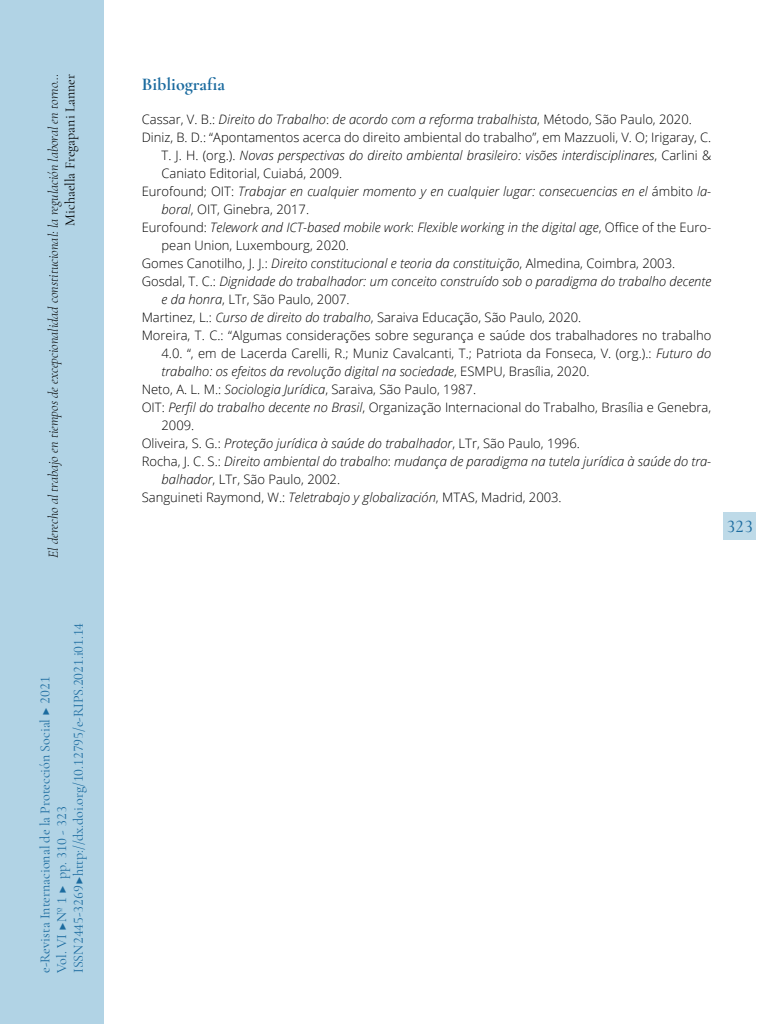
<style>
.page{position:relative;width:768px;height:1024px;background:#fff}
.page>*{position:absolute;margin:0;border:0;box-sizing:border-box;transform-origin:0 0}
._41_Enunciado_1_1{font:700 18px "Cormorant Garamond";color:#1b6b9f}
.t1{font:500 18px "Cormorant Garamond";color:#1b6b9f}
.t2{font:14px/16.8px "Cormorant Garamond";color:#1b6b9f}
.t3{font:italic 300 14px "Cormorant Garamond";color:#000}
.t4{font:14px "Cormorant Garamond";color:#000}
._80_bibliog_BRAS{font:300 13px/18px "Open Sans";color:#000;text-align:justify}
._80_bibliog_BRAS-2{font:italic 300 13px/18px "Open Sans";color:#000}
.s1{font-style:normal}
.s2{font-style:italic}
</style>
<div class="page">
<div style="left:0;top:0;width:103px;height:1024px;background:#b1d3e5"></div>
<div style="left:724px;top:512px;width:32px;height:28px;background:#bedae8"></div>
<p class="t3" style="left:45px;top:558px;width:486px;rotate:-90deg">El derecho al trabajo en tiempos de excepcionalidad constitucional: la regulación laboral en torno…</p>
<p class="t4" style="left:62px;top:226px;width:153px;rotate:-90deg">Michaella Fregapani Lanner</p>
<p class="t2" style="left:36px;top:973px;width:352px;rotate:-90deg">e-Revista Internacional de la Protección Social ▶ 2021<br>Vol. VI ▶Nº 1 ▶ pp. 310 - 323<br>ISSN 2445-3269 ▶ http://dx.doi.org/10.12795/e-RIPS.2021.i01.14</p>
<p class="_41_Enunciado_1_1" style="left:142px;top:73px;width:85px">Bibliografia</p>
<p class="_80_bibliog_BRAS-2" style="left:142px;top:110px;width:552px"><span class="s1">Cassar, V. B.:</span> Direito do Trabalho<span class="s1">:</span> de acordo com a reforma trabalhista<span class="s1">, Método, São Paulo, 2020.</span></p>
<p class="_80_bibliog_BRAS" style="left:162px;top:128px;width:551px;text-indent:-20px">Diniz, B. D.: “Apontamentos acerca do direito ambiental do trabalho”, em Mazzuoli, V. O; Irigaray, C.<br>T. J. H. (org.). <span class="s2">Novas perspectivas do direito ambiental brasileiro: visões interdisciplinares</span>, Carlini &amp; Caniato Editorial, Cuiabá, 2009.</p>
<p class="_80_bibliog_BRAS-2" style="left:162px;top:182px;width:551px;text-indent:-20px"><span class="s1">Eurofound; OIT:</span> Trabajar en cualquier momento y en cualquier lugar: consecuencias en el <span class="s1">ámbito</span> la&shy;boral<span class="s1">, OIT, Ginebra, 2017.</span></p>
<p class="_80_bibliog_BRAS-2" style="left:162px;top:218px;width:551px;text-indent:-20px"><span class="s1">Eurofound:</span> Telework and ICT-based mobile work<span class="s1">:</span> Flexible working in the digital age<span class="s1">, Office of the Euro&shy;pean Union, Luxembourg, 2020.</span></p>
<p class="_80_bibliog_BRAS" style="left:142px;top:254px;width:535px">Gomes Canotilho, J. J.: <span class="s2">Direito constitucional e teoria da constituição</span>, Almedina, Coimbra, 2003.</p>
<p class="_80_bibliog_BRAS-2" style="left:162px;top:272px;width:551px;text-indent:-20px"><span class="s1">Gosdal, T. C.:</span> Dignidade do trabalhador: um conceito construído sob o paradigma do trabalho decente e da honra<span class="s1">, LTr, São Paulo, 2007.</span></p>
<p class="_80_bibliog_BRAS" style="left:142px;top:308px;width:441px">Martinez, L.: <span class="s2">Curso de direito do trabalho</span>, Saraiva Educação, São Paulo, 2020.</p>
<p class="_80_bibliog_BRAS" style="left:162px;top:326px;width:551px;text-indent:-20px">Moreira, T. C.: “Algumas considerações sobre segurança e saúde dos trabalhadores no trabalho 4.0. “, em de Lacerda Carelli, R.; Muniz Cavalcanti, T.; Patriota da Fonseca, V. (org.).: <span class="s2">Futuro do trabalho: os efeitos da revolução digital na sociedade</span>, ESMPU, Brasília, 2020.</p>
<p class="_80_bibliog_BRAS" style="left:142px;top:380px;width:336px">Neto, A. L. M.: <span class="s2">Sociologia Jurídica</span>, Saraiva, São Paulo, 1987.</p>
<p class="_80_bibliog_BRAS" style="left:162px;top:398px;width:551px;text-indent:-20px">OIT: <span class="s2">Perfil do trabalho decente no Brasil</span>, Organização Internacional do Trabalho, Brasília e Genebra,<br>2009.</p>
<p class="_80_bibliog_BRAS-2" style="left:142px;top:434px;width:440px"><span class="s1">Oliveira, S. G.:</span> Proteção jurídica à saúde do trabalhador<span class="s1">, LTr, São Paulo, 1996.</span></p>
<p class="_80_bibliog_BRAS-2" style="left:162px;top:452px;width:551px;text-indent:-20px"><span class="s1">Rocha, J. C. S.:</span> Direito ambiental do trabalho<span class="s1">:</span> mudança de paradigma na tutela jurídica à saúde do tra&shy;balhador<span class="s1">, LTr, São Paulo, 2002.</span></p>
<p class="_80_bibliog_BRAS" style="left:142px;top:488px;width:422px">Sanguineti Raymond, W.: <span class="s2">Teletrabajo y globalización</span>, MTAS, Madrid, 2003.</p>
<h1 class="t1" style="left:726px;top:515px;width:28px">323</h1>
</div>
